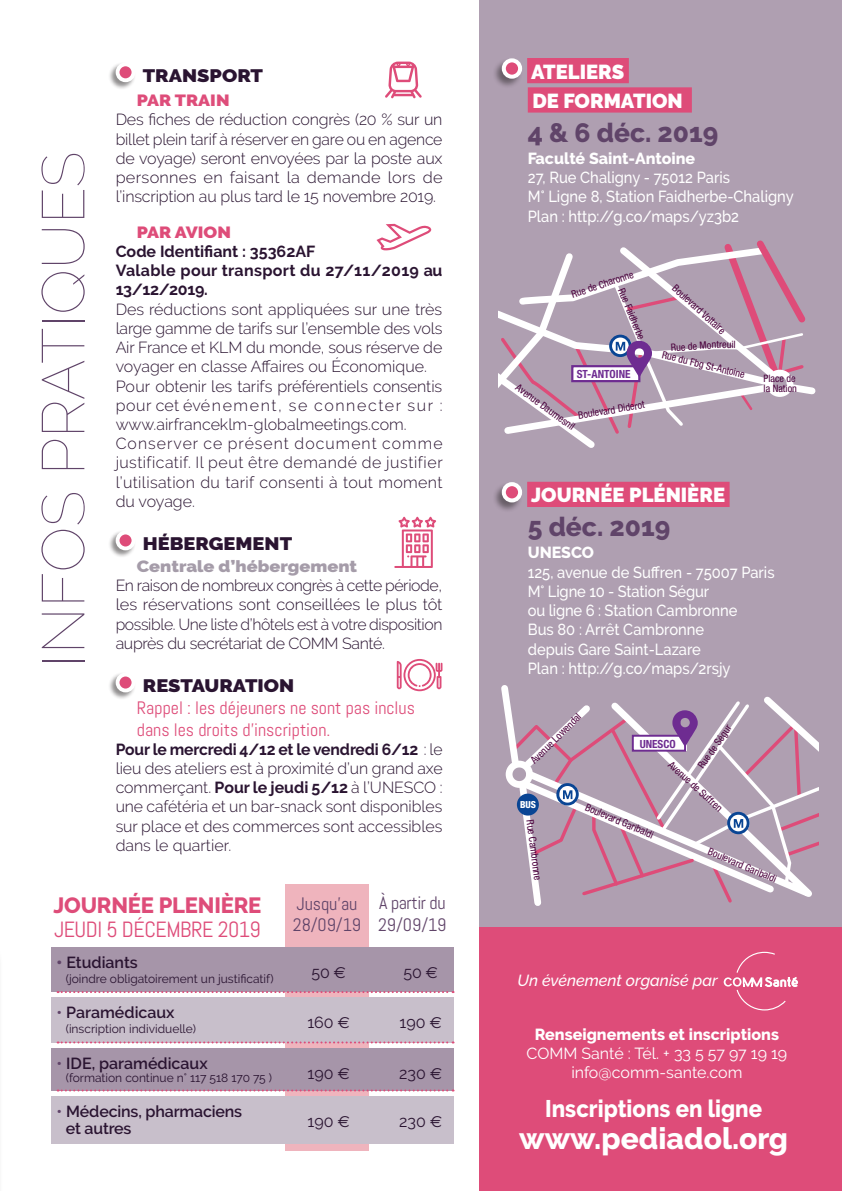
<style>
.page{position:relative;width:842px;height:1191px;background:#fff}
.page>*{position:absolute;margin:0;border:0;box-sizing:border-box;transform-origin:0 0}
.t1{font:100 60px "Raleway";color:#604469}
.t2{font:800 30px "Raleway";color:#fff}
.t3{font:800 26.4px "Raleway";color:#604469}
.t4{font:800 24px "Raleway";color:#fff;scale:.92 1}
.t5{font:22px "Abel";letter-spacing:-.02em;color:#de4c79}
.t6{font:800 22px "Raleway";letter-spacing:-.01em;color:#de4c79}
.t7{font:900 20.2px/29.4px "Raleway";color:#fff}
.t8{font:18px/21.6px "Abel";color:#de4c79}
.t9{font:18px/21.6px "Abel";letter-spacing:-.01em;color:#604469}
.t10{font:900 18px "Raleway";color:#2a1431;scale:1.11 1}
.t11{font:900 16.2px "Raleway";color:#a59ca9;scale:1.11 1}
.t12{font:900 16.2px "Raleway";color:#de4d7a;scale:1.11 1}
.t13{font:900 16.2px "Raleway";color:#de4c79;scale:1.11 1}
.t14{font:300 16px/19.2px "Raleway";color:#2a1431;text-align:justify}
.t15{font:500 16px/19.2px "Raleway";color:#fff;scale:.92 1}
.t16{font:600 16px "Raleway";letter-spacing:-.005em;color:#2a1431}
.t17{font:700 16px/19.2px "Raleway";color:#2a1431}
.t18{font:800 16px "Raleway";color:#fff}
.t19{font:16px/19.2px "Raleway";color:#fff;text-align:center}
.t20{font:16px "Raleway";color:#2a1431}
.t21{font:italic 500 16px "Raleway";color:#fff}
.t22{font:12px "Raleway";color:#2a1431}
.t23{font:700 condensed 11.2px "Helvetica Neue";color:#6e2c91}
.t24{font:condensed 10.2px/10.2px "Helvetica Neue";color:#4a003c}
.t25{font:800 condensed 9.6px "Helvetica Neue";color:#fff}
.s1{font-weight:700}
.s2{font-weight:900;color:#604469}
.s3{font-family:"Euro Sans"}
.s4{color:#604469}
</style>
<div class="page">
<div style="left:108px;top:62px;width:28px;height:28px;background:#231f20;opacity:.5"></div>
<div style="left:118px;top:64px;width:15px;height:16px;background:#de4c79;border-radius:50%"></div>
<div style="left:116px;top:62px;width:19px;height:20px;border:4px solid #fff;border-radius:50%"></div>
<div style="left:108px;top:530px;width:28px;height:28px;background:#231f20;opacity:.5"></div>
<div style="left:118px;top:532px;width:15px;height:16px;background:#de4c79;border-radius:50%"></div>
<div style="left:116px;top:530px;width:19px;height:20px;border:4px solid #fff;border-radius:50%"></div>
<div style="left:108px;top:672px;width:28px;height:28px;background:#231f20;opacity:.5"></div>
<div style="left:118px;top:674px;width:15px;height:16px;background:#de4c79;border-radius:50%"></div>
<div style="left:116px;top:672px;width:19px;height:20px;border:4px solid #fff;border-radius:50%"></div>
<svg style="left:385px;top:62px;width:37px;height:36px"></svg>
<svg style="left:376px;top:224px;width:55px;height:26px"></svg>
<svg style="left:397px;top:659px;width:45px;height:32px"></svg>
<svg style="left:394px;top:517px;width:42px;height:51px"></svg>
<div style="left:285px;top:884px;width:84px;height:266px;background:#efb4bd"></div>
<div style="left:51px;top:947px;width:403px;height:31px;background:#a695a9"></div>
<div style="left:51px;top:964px;width:403px;height:28px;background:#a695a9"></div>
<svg style="left:58px;top:991px;width:396px;height:2px"></svg>
<div style="left:51px;top:997px;width:403px;height:32px;background:#c8bfcb"></div>
<div style="left:51px;top:1014px;width:403px;height:28px;background:#c8bfcb"></div>
<svg style="left:58px;top:1041px;width:396px;height:2px"></svg>
<div style="left:51px;top:1048px;width:403px;height:31px;background:#a695a9"></div>
<div style="left:51px;top:1062px;width:403px;height:28px;background:#a695a9"></div>
<svg style="left:58px;top:1089px;width:396px;height:2px"></svg>
<div style="left:51px;top:1096px;width:403px;height:47px;background:#c8bfcb"></div>
<div style="left:479px;top:0;width:363px;height:927px;background:#af9fb1"></div>
<div style="left:479px;top:927px;width:363px;height:264px;background:#de4c79"></div>
<svg style="left:501px;top:685px;width:317px;height:221px"></svg>
<div style="left:492px;top:58px;width:31px;height:31px;background:#231f20;opacity:.5"></div>
<div style="left:527px;top:482px;width:203px;height:25px;background:#de4c79"></div>
<div style="left:492px;top:482px;width:31px;height:31px;background:#231f20;opacity:.5"></div>
<div style="left:504px;top:484px;width:16px;height:16px;background:#de4c79;border-radius:50%"></div>
<div style="left:502px;top:482px;width:20px;height:20px;border:4px solid #fff;border-radius:50%"></div>
<svg style="left:724px;top:951px;width:74px;height:59px"></svg>
<svg style="left:499px;top:58px;width:317px;height:390px"></svg>
<p class="t10" style="left:143px;top:65px;width:110px">TRANSPORT</p>
<p class="t12" style="left:137px;top:91px;width:85px">PAR TRAIN</p>
<p class="t14" style="left:116px;top:110px;width:328px">Des fiches de réduction congrès (20 % sur un billet plein tarif à réserver en gare ou en agence de voyage) seront envoyées par la poste aux personnes en faisant la demande lors de l’inscription au plus tard le 15 novembre 2019.</p>
<p class="t13" style="left:137px;top:223px;width:86px">PAR AVION</p>
<p class="t17" style="left:116px;top:242px;width:328px">Code Identifiant : 35362AF<br>Valable pour transport du 27/11/2019 au<br>13/12/2019.</p>
<p class="t14" style="left:116px;top:299px;width:329px;text-align:left">Des réductions sont appliquées sur une très large gamme de tarifs sur l’ensemble des vols Air France et KLM du monde, sous réserve de voyager en classe Affaires ou Économique.<br>Pour obtenir les tarifs préférentiels consentis pour cet événement, se connecter sur : www.airfranceklm-globalmeetings.com.<br>Conserver ce présent document comme justificatif. Il peut être demandé de justifier l’utilisation du tarif consenti à tout moment du voyage.</p>
<p class="t10" style="left:143px;top:533px;width:136px">HÉBERGEMENT</p>
<p class="t11" style="left:137px;top:557px;width:200px">Centrale d’hébergement</p>
<p class="t14" style="left:116px;top:576px;width:328px">En raison de nombreux congrès à cette période, les réservations sont conseillées le plus tôt possible. Une liste d’hôtels est à votre disposition auprès du secrétariat de COMM Santé.</p>
<p class="t10" style="left:143px;top:675px;width:138px">RESTAURATION</p>
<p class="t8" style="left:137px;top:697px;width:280px">Rappel : les déjeuners ne sont pas inclus dans les droits d’inscription.</p>
<p class="t14" style="left:116px;top:739px;width:328px"><span class="s1">Pour le mercredi 4/12 et le vendredi 6/12</span> : le lieu des ateliers est à proximité d’un grand axe commerçant. <span class="s1">Pour le jeudi 5/12</span> à l’UNESCO : une cafétéria et un bar-snack sont disponibles sur place et des commerces sont accessibles dans le quartier.</p>
<h3 class="t6" style="left:54px;top:893px;width:209px">JOURNÉE PLENIÈRE</h3>
<h3 class="t5" style="left:54px;top:915px;width:208px">JEUDI 5 DÉCEMBRE 2019</h3>
<h1 class="t1" style="left:28px;top:667px;width:517px;rotate:-90deg">INFOS PRATIQUES</h1>
<p class="t9" style="left:293px;top:893px;width:70px">Jusqu’au<br>28/09/19</p>
<p class="t9" style="left:378px;top:892px;width:70px">À partir du<br>29/09/19</p>
<p class="t16" style="left:57px;top:953px;width:83px"><span class="s2">•</span> Etudiants</p>
<p class="t22" style="left:66px;top:972px;width:209px">(joindre obligatoirement un justificatif)</p>
<p class="t20" style="left:311px;top:963px;width:36px">50 <span class="s3">E</span></p>
<p class="t20" style="left:403px;top:963px;width:36px">50 <span class="s3">E</span></p>
<p class="t16" style="left:57px;top:1003px;width:119px"><span class="s4">•</span> Paramédicaux</p>
<p class="t22" style="left:66px;top:1022px;width:132px">(inscription individuelle)</p>
<p class="t20" style="left:307px;top:1013px;width:44px">160 <span class="s3">E</span></p>
<p class="t20" style="left:400px;top:1013px;width:44px">190 <span class="s3">E</span></p>
<p class="t16" style="left:57px;top:1053px;width:153px"><span class="s4">•</span> IDE, paramédicaux</p>
<p class="t22" style="left:66px;top:1070px;width:208px">(formation continue n° 117 518 170 75 )</p>
<p class="t20" style="left:308px;top:1063px;width:44px">190 <span class="s3">E</span></p>
<p class="t20" style="left:399px;top:1063px;width:44px">230 <span class="s3">E</span></p>
<p class="t16" style="left:57px;top:1101px;width:187px"><span class="s4">•</span> Médecins, pharmaciens</p>
<p class="t20" style="left:308px;top:1111px;width:44px">190 <span class="s3">E</span></p>
<p class="t20" style="left:399px;top:1111px;width:44px">230 <span class="s3">E</span></p>
<p class="t16" style="left:66px;top:1119px;width:67px">et autres</p>
<p class="t7" style="left:531px;top:57px;width:153px">ATELIERS<br>DE FORMATION</p>
<h3 class="t3" style="left:528px;top:118px;width:192px">4 &amp; 6 déc. 2019</h3>
<p class="t18" style="left:528px;top:149px;width:169px">Faculté Saint-Antoine</p>
<p class="t15" style="left:528px;top:168px;width:291px">27, Rue Chaligny - 75012 Paris<br>M° Ligne 8, Station Faidherbe-Chaligny<br>Plan : http://g.co/maps/yz3b2</p>
<p class="t24" style="left:575px;top:288px;width:61px;rotate:-19deg">ue de Charonne</p>
<p class="t24" style="left:626px;top:287px;width:56px;rotate:68deg">Rue Faidherbe</p>
<p class="t23" style="left:577px;top:367px;width:55px">ST-ANTOINE</p>
<p class="t24" style="left:520px;top:382px;width:72px;rotate:36deg">Avenue Daumesnil</p>
<p class="t24" style="left:577px;top:410px;width:69px;rotate:-9deg">Boulevard Diderot</p>
<p class="t24" style="left:677px;top:283px;width:69px;rotate:42deg">Boulevard Voltaire</p>
<p class="t24" style="left:671px;top:342px;width:37px;rotate:-4deg">Rue de M</p>
<p class="t24" style="left:717px;top:339px;width:12px">tre</p>
<p class="t24" style="left:663px;top:349px;width:87px;rotate:14deg">Rue du Fbg St-Antoine</p>
<p class="t24" style="left:764px;top:373px;width:35px">Place de la Nation</p>
<p class="t7" style="left:531px;top:481px;width:195px">JOURNÉE PLÉNIÈRE</p>
<h3 class="t3" style="left:528px;top:512px;width:144px">5 déc. 2019</h3>
<p class="t18" style="left:528px;top:544px;width:68px">UNESCO</p>
<p class="t15" style="left:528px;top:562px;width:270px">125, avenue de Suffren - 75007 Paris<br>M° Ligne 10 - Station Ségur<br>ou ligne 6 : Station Cambronne<br>Bus 80 : Arrêt Cambronne<br>depuis Gare Saint-Lazare<br>Plan : http://g.co/maps/2rsjy</p>
<p class="t24" style="left:529px;top:758px;width:68px;rotate:-45deg">Avenue Lowendal</p>
<p class="t24" style="left:696px;top:764px;width:52px;rotate:-55deg">Rue de Ségur</p>
<p class="t23" style="left:640px;top:737px;width:38px">UNESCO</p>
<p class="t24" style="left:673px;top:759px;width:71px;rotate:42deg">Avenue de Suffren</p>
<p class="t25" style="left:520px;top:799px;width:18px">BUS</p>
<p class="t24" style="left:588px;top:801px;width:75px;rotate:23deg">Boulevard Garibaldi</p>
<p class="t24" style="left:535px;top:819px;width:62px;rotate:83deg">Rue Cambronne</p>
<p class="t24" style="left:711px;top:846px;width:75px;rotate:23deg">Boulevard Garibaldi</p>
<p class="t21" style="left:518px;top:971px;width:202px">Un événement organisé par</p>
<p class="t18" style="left:535px;top:1025px;width:246px">Renseignements et inscriptions</p>
<p class="t19" style="left:526px;top:1043px;width:262px">COMM Santé : Tél. + 33 5 57 97 19 19 info@comm-sante.com</p>
<h3 class="t4" style="left:545px;top:1094px;width:237px">Inscriptions en ligne</h3>
<h2 class="t2" style="left:519px;top:1121px;width:270px">www.pediadol.org</h2>
</div>
